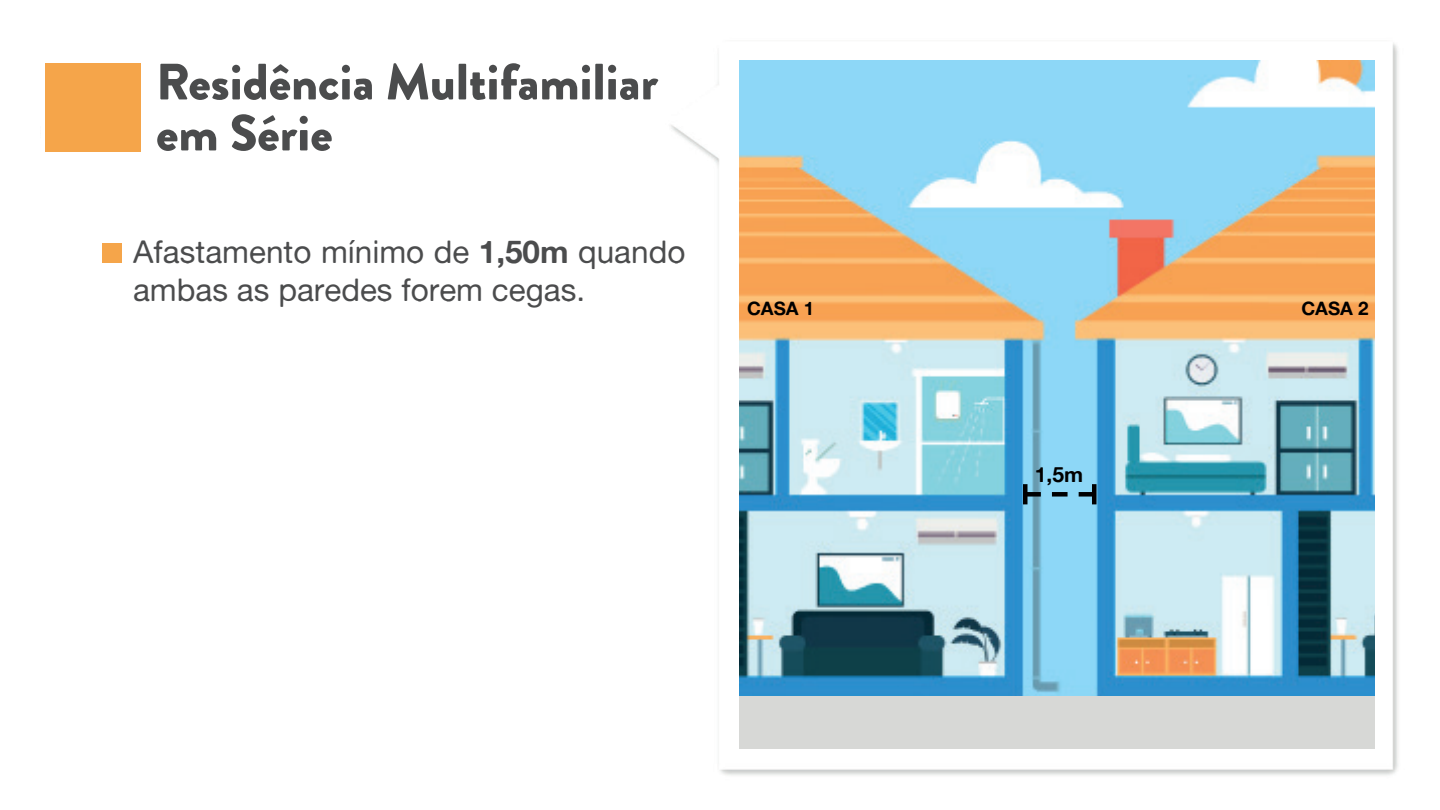
<style>
.page{position:relative;width:1440px;height:810px;background:#fff}
.page>*{position:absolute;margin:0;border:0;box-sizing:border-box;transform-origin:0 0}
.t1{font:900 51px/51px "Brandon Grotesque";color:#4b4c4d}
.t2{font:31.5px/37.5px "Alte Haas Grotesk";color:#4b4c4d}
.t3{font:21px "Alte Haas Grotesk Bold";color:#000}
.t4{font:18.75px "Alte Haas Grotesk Bold";color:#000}
.s1{font-family:"Alte Haas Grotesk Bold"}
</style>
<div class="page">
<img style="left:45px;top:43px;width:1353px;height:732px">
<div style="left:41px;top:118px;width:121px;height:36px;background:#fff"></div>
<div style="left:45px;top:64px;width:96px;height:88px;background:#f5a54a"></div>
<img style="left:740px;top:61px;width:635px;height:635px">
<svg style="left:1028px;top:492px;width:64px;height:5px"></svg>
<hr style="left:1092px;top:484px;width:4px;height:20px;background:#000001">
<div style="left:1023px;top:484px;width:5px;height:20px;background:#000001"></div>
<div style="left:739px;top:696px;width:636px;height:53px;background:#d7d8d6"></div>
<div style="left:102px;top:243px;width:19px;height:19px;background:#f5a54a"></div>
<h1 class="t1" style="left:156px;top:57px;width:504px">Residência Multifamiliar em Série</h1>
<p class="t2" style="left:133px;top:233px;width:554px">Afastamento mínimo de <span class="s1">1,50m</span> quando ambas as paredes forem cegas.</p>
<p class="t4" style="left:747px;top:297px;width:69px">CASA 1</p>
<p class="t4" style="left:1301px;top:297px;width:69px">CASA 2</p>
<p class="t3" style="left:1035px;top:462px;width:50px">1,5m</p>
</div>
